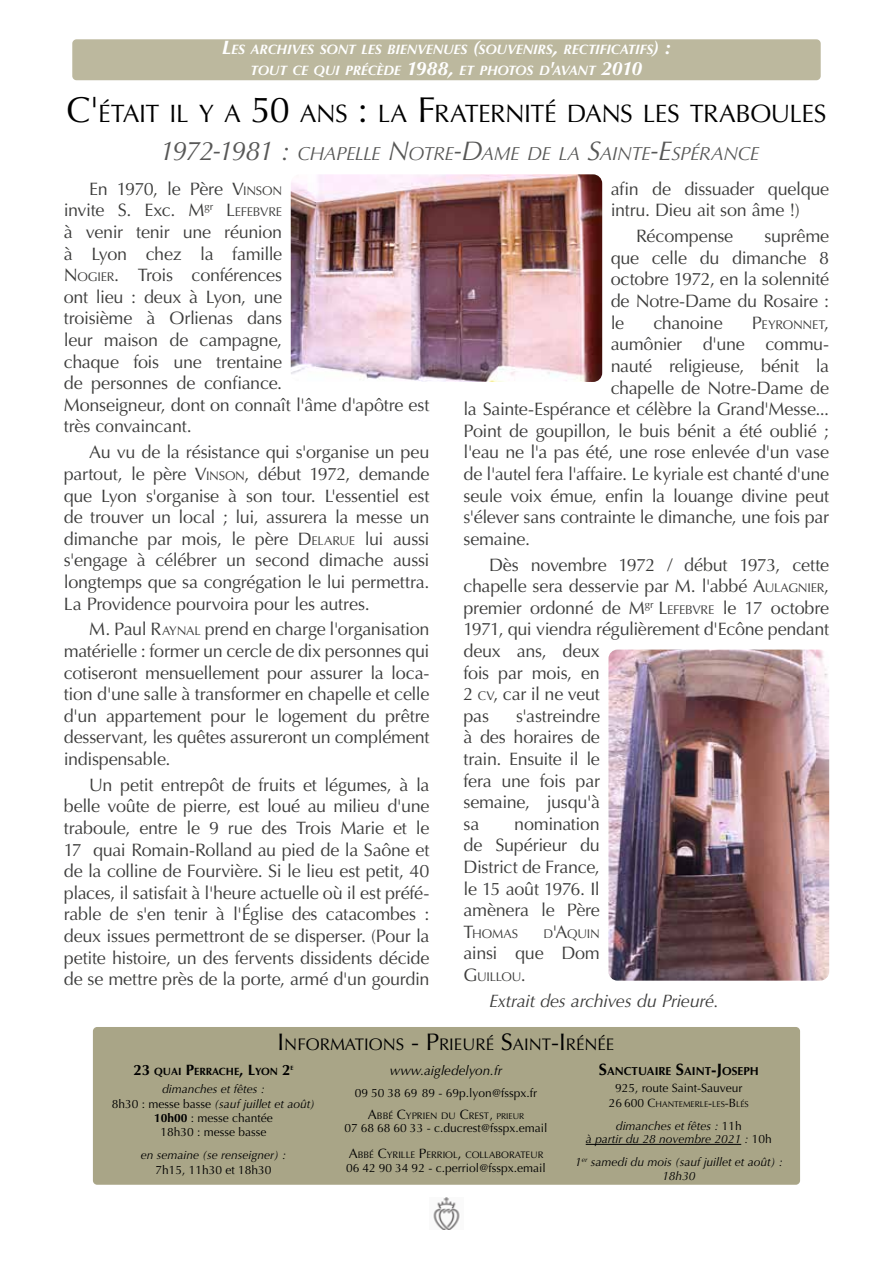
<style>
.page{position:relative;width:893px;height:1263px;background:#fff}
.page>*{position:absolute;margin:0;border:0;box-sizing:border-box;transform-origin:0 0}
.t1{font:25.2px "Optima";letter-spacing:-.02em;color:#000}
.t2{font:italic 18.9px "Optima";letter-spacing:-.02em;color:#575756}
.t3{font:18px/21.6px "Optima";letter-spacing:-.015em;color:#3c3c3b;text-align:justify}
.t4{font:italic 18px "Optima";letter-spacing:-.015em;color:#3c3c3b}
.t5{font:16.8px "Optima";color:#000}
.t6{font:italic 700 13.65px/21px "Optima";letter-spacing:-.015em;color:#fff;text-align:center}
.t7{font:italic 13.5px "Optima";color:#000}
.t8{font:12.6px "Optima";letter-spacing:-.015em;color:#3c3c3b}
.t9{font:12px/14.4px "Optima";color:#000;text-align:center}
.t10{font:italic 12px/13.5px "Optima";color:#000;text-align:center}
.t11{font:700 11.55px "Optima";color:#000}
.t12{font:700 10.5px "Optima";color:#000}
.t13{font:9.45px "Optima";color:#000}
.t14{font:8.4px "Optima";color:#000}
.t15{font:700 6.15px "Optima";color:#000}
.s1{font-size:19.5px}
.s2{font-size:36px}
.s3{font-size:27px}
.s4{font-style:inherit}
.s5{font-size:12.6px}
.s6{font-size:18px}
.s7{font-size:24px}
.s8{font-size:15px}
.s9{font-style:italic}
.s10{font-weight:700}
.s11{font-size:16.5px}
.s12{font-size:12px}
.s13{font-style:normal}
.s14{font-size:13.5px}
.s15{font-size:8.4px}
</style>
<div class="page">
<img style="left:433px;top:1197px;width:27px;height:33px">
<div style="left:72px;top:39px;width:749px;height:41px;background:#bcb89e;border-radius:4px"></div>
<img style="left:291px;top:174px;width:311px;height:208px">
<img style="left:608px;top:649px;width:221px;height:332px">
<div style="left:93px;top:1027px;width:707px;height:158px;background:#a9a587;border-radius:4px"></div>
<hr style="left:586px;top:1144px;width:155px;height:1px;background:#000">
<p class="t6" style="left:222px;top:39px;width:451px"><span class="s1">L</span>ES ARCHIVES SONT LES BIENVENUES <span class="s1">(</span>SOUVENIRS<span class="s1">,</span> RECTIFICATIFS<span class="s1">) :<br></span>TOUT CE QUI PRÉCÈDE <span class="s1">1988,</span> ET PHOTOS D<span class="s1">'</span>AVANT <span class="s1">2010</span></p>
<h1 class="t1" style="left:67px;top:99px;width:759px"><span class="s2">C'</span>ÉTAIT IL Y A <span class="s2">50</span> ANS <span class="s2">:</span> LA <span class="s2">F</span>RATERNITÉ DANS LES TRABOULES</h1>
<p class="t2" style="left:159px;top:143px;width:601px"><span class="s3">1972-1981 :</span> CHAPELLE <span class="s3">N</span>OTRE<span class="s3">-D</span>AME DE LA <span class="s3">S</span>AINTE<span class="s3">-E</span>SPÉRANCE</p>
<p class="t3" style="left:64px;top:178px;width:367px;text-align:left;text-indent:26px">En 1970, le Père <span class="s4">V</span><span class="s5">INSON<br></span>invite S. Exc. M<sup>gr</sup> <span class="s4">L</span><span class="s5">EFEBVRE<br></span>à venir tenir une réunion<br>à Lyon chez la famille<br><span class="s4">N</span> <span class="s5">OGIER</span>. Trois conférences<br>ont lieu : deux à Lyon, une<br>troisième à Orlienas dans<br>leur maison de campagne,<br>chaque fois une trentaine<br>de personnes de confiance.<br>Monseigneur, dont on connaît l'âme d'apôtre est très convaincant.</p>
<p class="t3" style="left:64px;top:442px;width:367px;text-indent:26px">Au vu de la résistance qui s'organise un peu partout, le père <span class="s4">V</span><span class="s5">INSON</span>, début 1972, demande que Lyon s'organise à son tour. L'essentiel est de trouver un local ; lui, assurera la messe un dimanche par mois, le père <span class="s4">D</span> <span class="s5">ELARUE</span> lui aussi s'engage à célébrer un second dimache aussi longtemps que sa congrégation le lui permettra.<br>La Providence pourvoira pour les autres.</p>
<p class="t3" style="left:64px;top:619px;width:367px;text-indent:26px">M. Paul <span class="s4">R</span><span class="s5">AYNAL</span> prend en charge l'organisation matérielle : former un cercle de dix personnes qui cotiseront mensuellement pour assurer la loca&shy;tion d'une salle à transformer en chapelle et celle d'un appartement pour le logement du prêtre desservant, les quêtes assureront un complément indispensable.</p>
<p class="t3" style="left:64px;top:774px;width:367px;text-indent:26px">Un petit entrepôt de fruits et légumes, à la belle voûte de pierre, est loué au milieu d'une traboule, entre le 9 rue des Trois Marie et le 17 quai Romain-Rolland au pied de la Saône et de la colline de Fourvière. Si le lieu est petit, 40 places, il satisfait à l'heure actuelle où il est préfé&shy;rable de s'en tenir à l'Église des catacombes : deux issues permettront de se disperser. (Pour la petite histoire, un des fervents dissidents décide de se mettre près de la porte, armé d'un gourdin</p>
<p class="t3" style="left:611px;top:178px;width:220px">afin de dissuader quelque intru. Dieu ait son âme !)</p>
<p class="t3" style="left:636px;top:226px;width:99px">Récompense</p>
<p class="t3" style="left:611px;top:226px;width:220px;text-indent:154px">suprême que celle du dimanche 8 octobre 1972, en la solennité de Notre-Dame du Rosaire : le</p>
<p class="t3" style="left:653px;top:312px;width:71px">chanoine</p>
<p class="t8" style="left:752px;top:317px;width:79px"><span class="s6">P</span>EYRONNET<span class="s6">,</span></p>
<p class="t3" style="left:611px;top:334px;width:220px">aumônier d'une commu-</p>
<p class="t3" style="left:611px;top:355px;width:220px">nauté religieuse, bénit la</p>
<p class="t3" style="left:611px;top:377px;width:220px">chapelle de Notre-Dame de</p>
<p class="t3" style="left:463px;top:398px;width:367px">la Sainte-Espérance et célèbre la Grand'Messe...</p>
<p class="t3" style="left:463px;top:420px;width:367px">Point de goupillon, le buis bénit a été oublié ;</p>
<p class="t3" style="left:463px;top:442px;width:367px">l'eau ne l'a pas été, une rose enlevée d'un vase</p>
<p class="t3" style="left:463px;top:463px;width:367px">de l'autel fera l'affaire. Le kyriale est chanté d'une</p>
<p class="t3" style="left:463px;top:485px;width:367px">seule voix émue, enfin la louange divine peut</p>
<p class="t3" style="left:463px;top:506px;width:367px">s'élever sans contrainte le dimanche, une fois par</p>
<p class="t3" style="left:463px;top:528px;width:68px">semaine.</p>
<p class="t3" style="left:463px;top:554px;width:367px;text-align:left;text-indent:26px">Dès novembre 1972 / début 1973, cette chapelle sera desservie par M. l'abbé <span class="s4">A</span><span class="s5">ULAGNIER</span>, premier ordonné de M<sup>gr</sup> <span class="s4">L</span><span class="s5">EFEBVRE</span> le 17 octobre<br>1971, qui viendra régulièrement d'Ecône pendant deux ans, deux<br>fois par mois, en<br>2 <span class="s5">CV</span>, car il ne veut<br>pas</p>
<p class="t3" style="left:463px;top:705px;width:138px;text-indent:53px">s'astreindre à des horaires de train. Ensuite il le fera une fois par semaine, jusqu'à sa</p>
<p class="t3" style="left:463px;top:813px;width:138px;text-indent:51px">nomination de Supérieur du District de France, le 15 août 1976. Il amènera le Père</p>
<p class="t8" style="left:463px;top:926px;width:55px"><span class="s6">T</span>HOMAS</p>
<p class="t8" style="left:543px;top:926px;width:58px">D<span class="s6">'A</span>QUIN</p>
<p class="t3" style="left:463px;top:943px;width:138px">ainsi que Dom</p>
<p class="t8" style="left:463px;top:969px;width:64px"><span class="s6">G</span>UILLOU<span class="s6">.</span></p>
<p class="t4" style="left:489px;top:990px;width:231px">Extrait des archives du Prieuré.</p>
<p class="t5" style="left:278px;top:1035px;width:338px"><span class="s7">I</span>NFORMATIONS <span class="s7">- P</span>RI EURÉ <span class="s7">S</span>AI NT<span class="s7">-I</span>RÉNÉE</p>
<p class="t12" style="left:133px;top:1065px;width:159px"><span class="s8">23</span> QUAI <span class="s8">P</span>ERRACHE<span class="s8">, L</span>YON <span class="s8">2</span></p>
<p class="t15" style="left:290px;top:1064px;width:5px">E</p>
<p class="t9" style="left:112px;top:1082px;width:204px"><span class="s9">dimanches et fêtes :<br></span>8h30 : messe basse <span class="s9">(sauf juillet et août)<br></span><span class="s10">10h00</span> : messe chantée<br>18h30 : messe basse</p>
<p class="t10" style="left:141px;top:1149px;width:147px">en semaine (se renseigner) :</p>
<p class="t9" style="left:155px;top:1163px;width:118px">7h15, 11h30 et 18h30</p>
<p class="t11" style="left:599px;top:1064px;width:161px"><span class="s11">S</span>ANCTUAIRE <span class="s11">S</span>AINT<span class="s11">-J</span>OSEPH</p>
<p class="t9" style="left:615px;top:1081px;width:129px">925, route Saint-Sauveur</p>
<p class="t14" style="left:609px;top:1099px;width:141px"><span class="s12">26 600 C</span>HANTEMERLE<span class="s12">-</span>LES<span class="s12">-B</span> LÉS</p>
<p class="t10" style="left:586px;top:1119px;width:188px">dimanches et fêtes : <span class="s13">11h<br></span>à partir du 28 novembre 2021 : <span class="s13">10h</span></p>
<p class="t10" style="left:575px;top:1155px;width:209px;line-height:14.4px">1<sup>er</sup> samedi du mois (sauf juillet et août) :<br>18h30</p>
<p class="t7" style="left:390px;top:1062px;width:114px">www.aigledelyon.fr</p>
<p class="t9" style="left:355px;top:1085px;width:184px"><span class="s4">09 50 38 69 89 - 69</span>p.lyon@fsspx.fr</p>
<p class="t13" style="left:368px;top:1110px;width:158px"><span class="s14">A</span>BBÉ <span class="s14">C</span>YPRI EN DU <span class="s14">C</span>REST<span class="s12">,</span> <span class="s15">PRI EUR</span></p>
<p class="t9" style="left:345px;top:1121px;width:205px"><span class="s4">07 68 68 60 33 -</span> c.ducrest@fsspx.email</p>
<p class="t13" style="left:349px;top:1150px;width:196px"><span class="s14">A</span>BBÉ <span class="s14">C</span>YRI LLE <span class="s14">P</span>ERRIOL<span class="s14">,</span> COLLABORATEUR</p>
<p class="t9" style="left:346px;top:1161px;width:201px">06 42 90 34 92 - c.perriol@fsspx.email</p>
</div>
